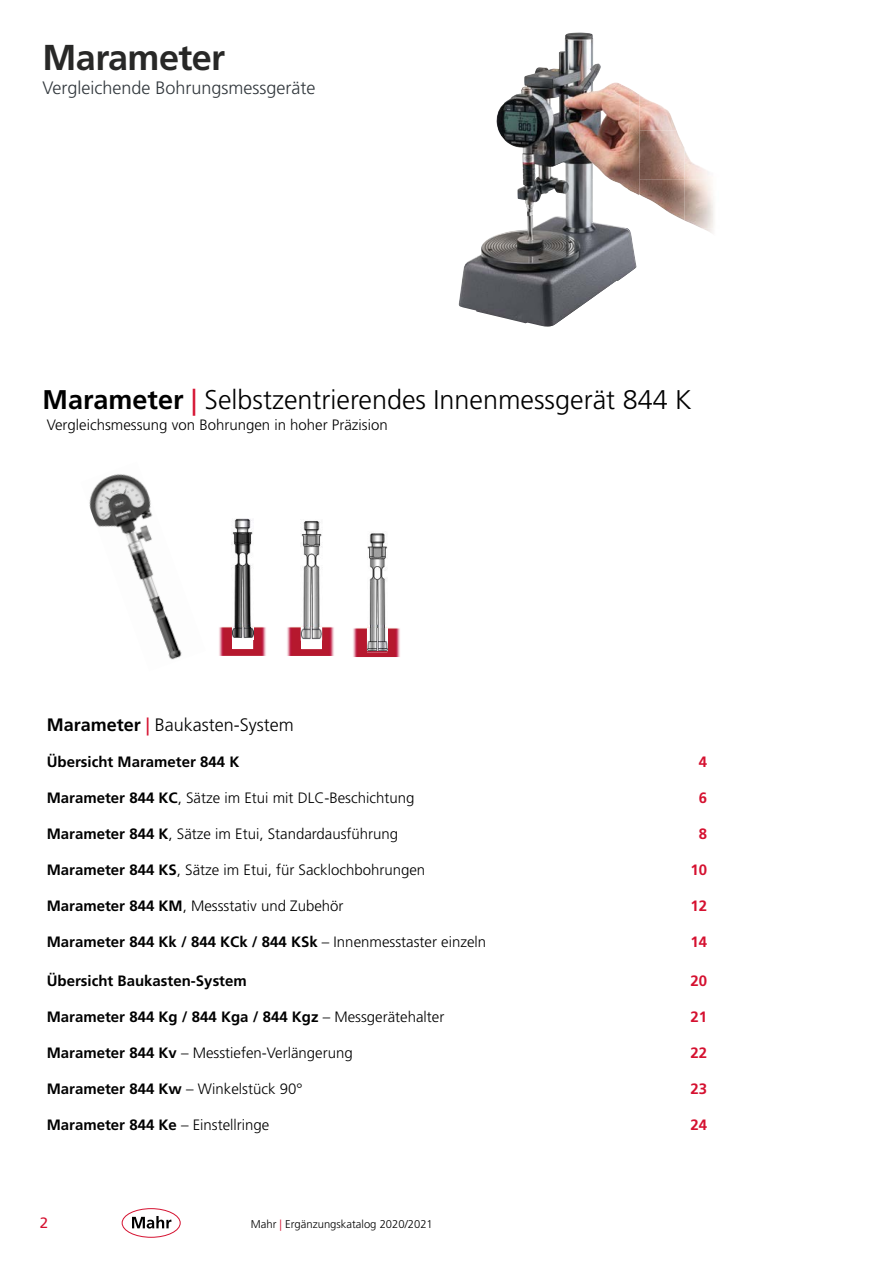
<style>
.page{position:relative;width:893px;height:1263px;background:#fff}
.page>*{position:absolute;margin:0;border:0;box-sizing:border-box;transform-origin:0 0}
.t1{font:700 36px "Frutiger LT Pro";letter-spacing:-.015em;color:#282827}
.t2{font:300 27px "Frutiger LT Pro";color:#000}
.t3{font:300 18px "Frutiger LT Pro";color:#32383d}
.t4{font:300 18px "Frutiger LT Pro";color:#000}
.t5{font:300 15px "Frutiger LT Pro";color:#000}
.t6{font:700 15px "Frutiger LT Pro";color:#000}
.t7{font:700 15px "Frutiger LT Pro";color:#d51130}
.t8{font:15px "Frutiger LT Pro";color:#d51130}
.t9{font:300 11.25px "Frutiger LT Pro";color:#000}
.s1{font-weight:700}
.s2{font-weight:400;color:#d51130}
.s3{font-weight:300}
.s4{color:#d51130}
</style>
<div class="page">
<div style="left:122px;top:1208px;width:59px;height:30px;border:1px solid #d51130;border-radius:50%"></div>
<svg style="left:132px;top:1216px;width:39px;height:12px"></svg>
<img style="left:567px;top:33px;width:27px;height:48px">
<img style="left:594px;top:63px;width:7px;height:17px">
<img style="left:568px;top:81px;width:71px;height:49px">
<img style="left:639px;top:95px;width:37px;height:35px">
<img style="left:568px;top:130px;width:116px;height:49px">
<img style="left:684px;top:148px;width:30px;height:80px">
<img style="left:568px;top:179px;width:71px;height:49px">
<img style="left:639px;top:179px;width:45px;height:41px">
<img style="left:568px;top:228px;width:68px;height:49px">
<img style="left:702px;top:228px;width:11px;height:5px">
<img style="left:525px;top:277px;width:69px;height:49px">
<img style="left:594px;top:277px;width:29px;height:19px">
<img style="left:459px;top:34px;width:109px;height:289px">
<img style="left:89px;top:474px;width:93px;height:186px">
<img style="left:353px;top:628px;width:47px;height:29px">
<img style="left:367px;top:533px;width:20px;height:119px">
<img style="left:367px;top:629px;width:20px;height:21px">
<img style="left:287px;top:627px;width:47px;height:29px">
<div style="left:301px;top:628px;width:21px;height:21px;background:#fff"></div>
<img style="left:300px;top:520px;width:22px;height:120px">
<img style="left:301px;top:628px;width:21px;height:12px">
<img style="left:219px;top:626px;width:47px;height:30px">
<div style="left:233px;top:628px;width:20px;height:21px;background:#fff"></div>
<img style="left:232px;top:518px;width:22px;height:121px">
<img style="left:233px;top:628px;width:20px;height:11px">
<h1 class="t1" style="left:43px;top:36px;width:184px">Marameter</h1>
<p class="t3" style="left:43px;top:77px;width:275px">Vergleichende Bohrungsmessgeräte</p>
<h2 class="t2" style="left:43px;top:384px;width:651px"><span class="s1">Marameter</span> <span class="s2">|</span> Selbstzentrierendes Innenmessgerät 844 K</h2>
<p class="t5" style="left:47px;top:416px;width:342px">Vergleichsmessung von Bohrungen in hoher Präzision</p>
<p class="t4" style="left:47px;top:714px;width:249px"><span class="s1">Marameter</span> <span class="s2">|</span> Baukasten-System</p>
<p class="t6" style="left:47px;top:753px;width:194px">Übersicht Marameter 844 K</p>
<p class="t7" style="left:699px;top:753px;width:10px">4</p>
<p class="t5" style="left:47px;top:789px;width:369px"><span class="s1">Marameter 844 KC</span>, Sätze im Etui mit DLC-Beschichtung</p>
<p class="t7" style="left:699px;top:789px;width:10px">6</p>
<p class="t5" style="left:47px;top:825px;width:353px"><span class="s1">Marameter 844 K</span>, Sätze im Etui, Standardausführung</p>
<p class="t7" style="left:699px;top:825px;width:10px">8</p>
<p class="t5" style="left:47px;top:861px;width:380px"><span class="s1">Marameter 844 KS</span>, Sätze im Etui, für Sacklochbohrungen</p>
<p class="t7" style="left:691px;top:861px;width:18px">10</p>
<p class="t5" style="left:47px;top:897px;width:298px"><span class="s1">Marameter 844 KM</span>, Messstativ und Zubehör</p>
<p class="t7" style="left:691px;top:897px;width:18px">12</p>
<p class="t6" style="left:47px;top:933px;width:441px">Marameter 844 Kk / 844 KCk / 844 KSk <span class="s3">– Innenmesstaster einzeln</span></p>
<p class="t7" style="left:691px;top:933px;width:18px">14</p>
<p class="t6" style="left:47px;top:972px;width:202px">Übersicht Baukasten-System</p>
<p class="t7" style="left:691px;top:972px;width:18px">20</p>
<p class="t6" style="left:47px;top:1008px;width:399px">Marameter 844 Kg / 844 Kga / 844 Kgz <span class="s3">– Messgerätehalter</span></p>
<p class="t7" style="left:691px;top:1008px;width:18px">21</p>
<p class="t5" style="left:47px;top:1044px;width:307px"><span class="s1">Marameter 844 Kv</span> – Messtiefen-Verlängerung</p>
<p class="t7" style="left:691px;top:1044px;width:18px">22</p>
<p class="t5" style="left:47px;top:1080px;width:257px"><span class="s1">Marameter 844 Kw</span> – Winkelstü ck 90°</p>
<p class="t7" style="left:691px;top:1080px;width:18px">23</p>
<p class="t6" style="left:47px;top:1116px;width:224px">Marameter 844 Ke <span class="s3">– Einstellringe</span></p>
<p class="t7" style="left:691px;top:1116px;width:18px">24</p>
<p class="t8" style="left:40px;top:1214px;width:10px">2</p>
<p class="t9" style="left:251px;top:1218px;width:183px">Mahr <span class="s4">|</span> Ergänzungskatalog 2020/2021</p>
</div>
